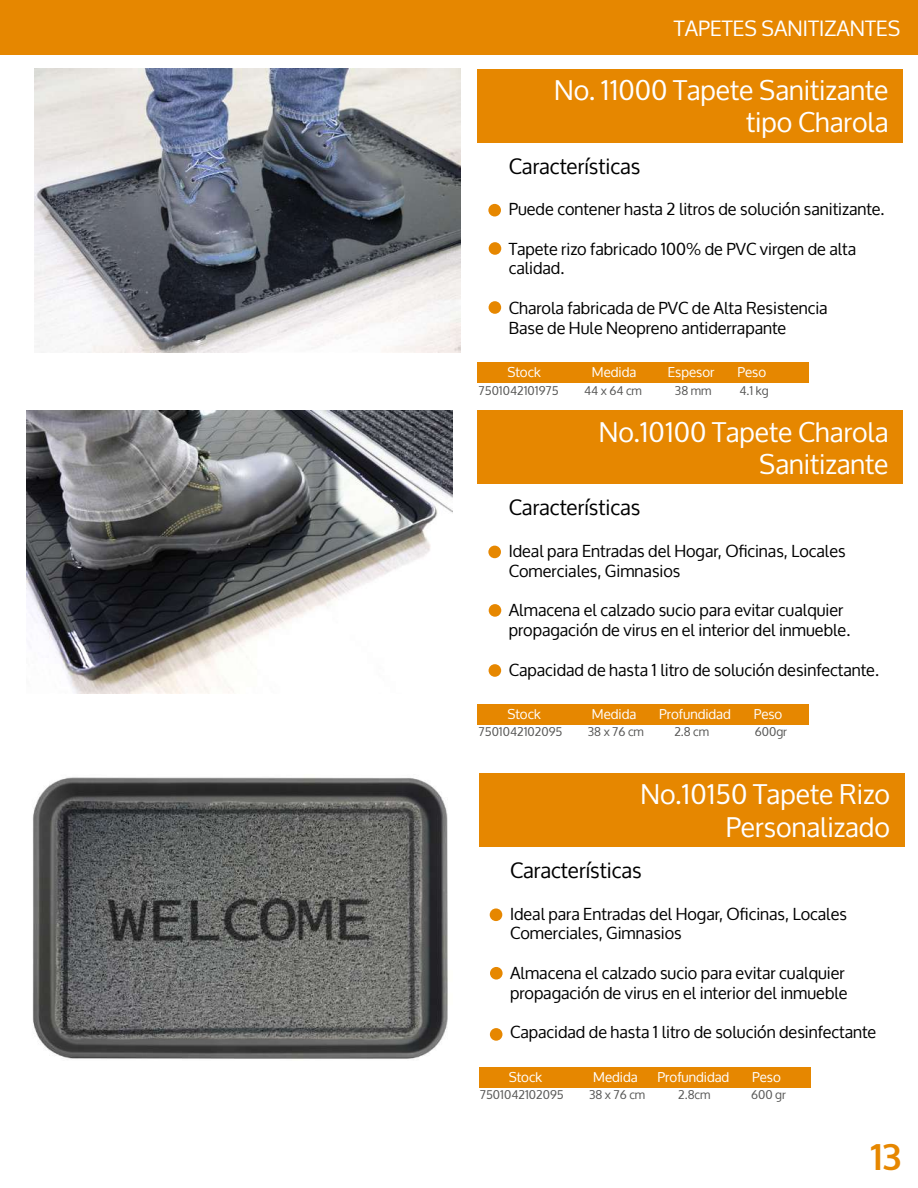
<style>
.page{position:relative;width:918px;height:1188px;background:#fff}
.page>*{position:absolute;margin:0;border:0;box-sizing:border-box;transform-origin:0 0}
.t1{font:700 36px "Oxygen";color:#e68700}
.t2{font:27px/32.4px "Oxygen";color:#fff;text-align:right}
.t3{font:21px "Oxygen";color:#000}
.t4{font:21px "Oxygen";color:#fff}
.t5{font:16.5px/19.8px "Oxygen";color:#000}
.t6{font:13.5px "Oxygen";color:#fff}
.t7{font:12px "Oxygen";color:#575756}
</style>
<div class="page">
<hr style="left:0;top:0;width:1px;height:54px;background:#e68700">
<div style="left:1px;top:0;width:917px;height:54px;background:#e68700"></div>
<div style="left:477px;top:69px;width:426px;height:73px;background:#e68700"></div>
<div style="left:488px;top:204px;width:13px;height:12px;background:#e68700;border-radius:50%"></div>
<div style="left:489px;top:242px;width:12px;height:13px;background:#e68700;border-radius:50%"></div>
<div style="left:477px;top:362px;width:332px;height:21px;background:#e68700"></div>
<div style="left:489px;top:301px;width:12px;height:13px;background:#e68700;border-radius:50%"></div>
<img style="left:35px;top:68px;width:425px;height:284px">
<div style="left:477px;top:410px;width:426px;height:74px;background:#e68700"></div>
<div style="left:488px;top:546px;width:13px;height:12px;background:#e68700;border-radius:50%"></div>
<div style="left:489px;top:604px;width:12px;height:13px;background:#e68700;border-radius:50%"></div>
<div style="left:477px;top:704px;width:332px;height:21px;background:#e68700"></div>
<div style="left:489px;top:664px;width:12px;height:13px;background:#e68700;border-radius:50%"></div>
<div style="left:479px;top:773px;width:425px;height:74px;background:#e68700"></div>
<div style="left:490px;top:908px;width:12px;height:13px;background:#e68700;border-radius:50%"></div>
<div style="left:490px;top:967px;width:13px;height:13px;background:#e68700;border-radius:50%"></div>
<div style="left:479px;top:1067px;width:331px;height:21px;background:#e68700"></div>
<div style="left:490px;top:1028px;width:12px;height:13px;background:#e68700;border-radius:50%"></div>
<img style="left:27px;top:410px;width:425px;height:284px">
<img style="left:32px;top:777px;width:416px;height:282px">
<p class="t4" style="left:674px;top:16px;width:228px">TAPETES SANITIZANTES</p>
<h2 class="t2" style="left:554px;top:75px;width:336px">No. 11000 Tapete Sanitizante tipo Charola</h2>
<p class="t3" style="left:509px;top:153px;width:133px">Características</p>
<p class="t5" style="left:509px;top:200px;width:377px">Puede contener hasta 2 litros de solución sanitizante.</p>
<p class="t5" style="left:509px;top:239px;width:349px">Tapete rizo fabricado 100% de PVC virgen de alta calidad.</p>
<p class="t5" style="left:509px;top:299px;width:320px">Charola fabricada de PVC de Alta Resistencia<br>Base de Hule Neopreno antiderrapante</p>
<p class="t6" style="left:507px;top:364px;width:35px">Stock</p>
<p class="t6" style="left:592px;top:364px;width:46px">Medida</p>
<p class="t6" style="left:668px;top:364px;width:48px">Espesor</p>
<p class="t6" style="left:737px;top:364px;width:30px">Peso</p>
<p class="t7" style="left:479px;top:383px;width:82px">7501042101975</p>
<p class="t7" style="left:584px;top:383px;width:59px">44 x 64 cm</p>
<p class="t7" style="left:675px;top:383px;width:38px">38 mm</p>
<p class="t7" style="left:739px;top:383px;width:31px">4.1 kg</p>
<h2 class="t2" style="left:599px;top:417px;width:291px">No.10100 Tapete Charola<br>Sanitizante</h2>
<p class="t3" style="left:509px;top:495px;width:133px">Características</p>
<p class="t5" style="left:509px;top:541px;width:338px">Ideal para Entradas del Hogar, Oficinas, Locales<br>Comerciales, Gimnasios</p>
<p class="t5" style="left:509px;top:601px;width:343px">Almacena el calzado sucio para evitar cualquier propagación de virus en el interior del inmueble.</p>
<p class="t5" style="left:509px;top:660px;width:372px">Capacidad de hasta 1 litro de solución desinfectante.</p>
<p class="t6" style="left:507px;top:706px;width:35px">Stock</p>
<p class="t6" style="left:592px;top:706px;width:46px">Medida</p>
<p class="t6" style="left:659px;top:706px;width:73px">Profundidad</p>
<p class="t6" style="left:754px;top:706px;width:30px">Peso</p>
<p class="t7" style="left:479px;top:724px;width:85px">7501042102095</p>
<p class="t7" style="left:588px;top:724px;width:58px">38 x 76 cm</p>
<p class="t7" style="left:674px;top:724px;width:36px">2.8 cm</p>
<p class="t7" style="left:755px;top:724px;width:34px">600gr</p>
<h2 class="t2" style="left:641px;top:779px;width:251px">No.10150 Tapete Rizo<br>Personalizado</h2>
<p class="t3" style="left:510px;top:858px;width:133px">Características</p>
<p class="t5" style="left:510px;top:904px;width:338px">Ideal para Entradas del Hogar, Oficinas, Locales<br>Comerciales, Gimnasios</p>
<p class="t5" style="left:510px;top:964px;width:339px">Almacena el calzado sucio para evitar cualquier propagación de virus en el interior del inmueble</p>
<p class="t5" style="left:510px;top:1023px;width:368px">Capacidad de hasta 1 litro de solución desinfectante</p>
<p class="t6" style="left:509px;top:1069px;width:35px">Stock</p>
<p class="t6" style="left:593px;top:1069px;width:46px">Medida</p>
<p class="t6" style="left:658px;top:1069px;width:73px">Profundidad</p>
<p class="t6" style="left:752px;top:1069px;width:30px">Peso</p>
<p class="t7" style="left:480px;top:1087px;width:85px">7501042102095</p>
<p class="t7" style="left:589px;top:1087px;width:58px">38 x 76 cm</p>
<p class="t7" style="left:678px;top:1087px;width:34px">2.8cm</p>
<p class="t7" style="left:751px;top:1087px;width:36px">600 gr</p>
<h1 class="t1" style="left:871px;top:1134px;width:32px">13</h1>
</div>
